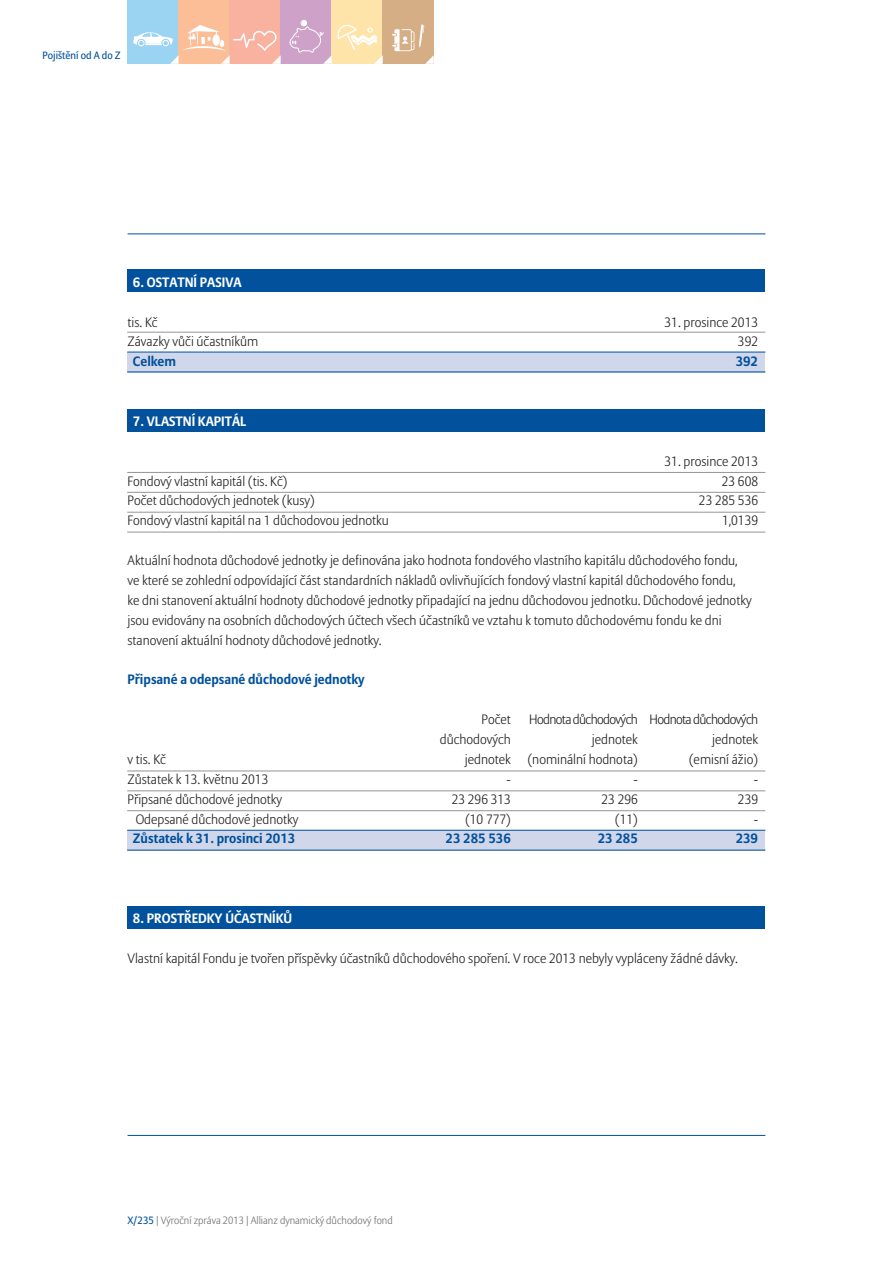
<style>
.page{position:relative;width:893px;height:1263px;background:#fff}
.page>*{position:absolute;margin:0;border:0;box-sizing:border-box;transform-origin:0 0}
.t1{font:300 13.5px/19.8px "Allianz Sans";color:#231f20}
.t2{font:700 13.5px "Allianz Sans";color:#01519c}
.t3{font:700 13.5px "Allianz Sans";color:#fff}
.t4{font:300 13.5px "Allianz Sans";letter-spacing:-.045em;color:#231f20}
.t5{font:300 10.5px "Allianz Sans";color:#6c6d70}
.t6{font:10.5px "Allianz Sans";color:#01519c}
.s1{font-weight:400;color:#01519c}
</style>
<div class="page">
<div style="left:128px;top:352px;width:637px;height:20px;background:#d1d7ea"></div>
<div style="left:127px;top:269px;width:638px;height:23px;background:#01519c"></div>
<hr style="left:127px;top:332px;width:638px;height:1px;background:#939598">
<hr style="left:127px;top:352px;width:638px;height:1px;background:#01519c">
<hr style="left:127px;top:372px;width:638px;height:1px;background:#01519c">
<div style="left:128px;top:0;width:51px;height:64px;background:#9bd3f2"></div>
<div style="left:179px;top:0;width:51px;height:64px;background:#fbbe96"></div>
<div style="left:230px;top:0;width:51px;height:64px;background:#f9b1a0"></div>
<div style="left:281px;top:0;width:51px;height:64px;background:#cea1c8"></div>
<div style="left:332px;top:0;width:51px;height:64px;background:#ffe4aa"></div>
<div style="left:383px;top:0;width:51px;height:64px;background:#d6ae86"></div>
<hr style="left:128px;top:233px;width:637px;height:1px;background:#01519c">
<hr style="left:128px;top:1135px;width:637px;height:1px;background:#01519c">
<svg style="left:133px;top:25px;width:148px;height:39px"></svg>
<svg style="left:289px;top:20px;width:94px;height:44px"></svg>
<svg style="left:392px;top:25px;width:42px;height:39px"></svg>
<div style="left:127px;top:409px;width:638px;height:23px;background:#01519c"></div>
<hr style="left:127px;top:472px;width:638px;height:1px;background:#939598">
<hr style="left:127px;top:492px;width:638px;height:1px;background:#939598">
<hr style="left:127px;top:512px;width:638px;height:1px;background:#939598">
<hr style="left:127px;top:532px;width:638px;height:1px;background:#939598">
<div style="left:127px;top:906px;width:638px;height:23px;background:#01519c"></div>
<div style="left:128px;top:830px;width:637px;height:20px;background:#d1d7ea"></div>
<hr style="left:127px;top:790px;width:638px;height:1px;background:#939598">
<hr style="left:127px;top:771px;width:638px;height:1px;background:#939598">
<hr style="left:127px;top:810px;width:638px;height:1px;background:#939598">
<hr style="left:127px;top:830px;width:638px;height:1px;background:#01519c">
<hr style="left:127px;top:850px;width:638px;height:1px;background:#01519c">
<p class="t6" style="left:43px;top:49px;width:80px">Pojištění od A do Z</p>
<p class="t3" style="left:133px;top:274px;width:110px">6. OSTATNÍ PASIVA</p>
<p class="t1" style="left:128px;top:312px;width:32px">tis. Kč</p>
<p class="t1" style="left:665px;top:312px;width:95px">31. prosince 2013</p>
<p class="t1" style="left:128px;top:332px;width:132px">Závazky vůči účastníkům</p>
<p class="t1" style="left:738px;top:332px;width:22px">392</p>
<p class="t2" style="left:133px;top:354px;width:45px">Celkem</p>
<p class="t2" style="left:736px;top:354px;width:24px">392</p>
<p class="t3" style="left:133px;top:413px;width:115px">7. VLASTNÍ KAPITÁL</p>
<p class="t1" style="left:665px;top:451px;width:95px">31. prosince 2013</p>
<p class="t1" style="left:128px;top:471px;width:162px">Fondový vlastní kapitál (tis. Kč)</p>
<p class="t1" style="left:722px;top:471px;width:38px">23 608</p>
<p class="t1" style="left:128px;top:491px;width:189px">Počet důchodových jednotek (kusy)</p>
<p class="t1" style="left:699px;top:491px;width:61px">23 285 536</p>
<p class="t1" style="left:128px;top:511px;width:263px">Fondový vlastní kapitál na 1 důchodovou jednotku</p>
<p class="t1" style="left:722px;top:511px;width:38px">1,0139</p>
<p class="t1" style="left:128px;top:550px;width:626px">Aktuální hodnota důchodové jednotky je definována jako hodnota fondového vlastního kapitálu důchodového fondu, ve které se zohlední odpovídající část standardních nákladů ovlivňujících fondový vlastní kapitál důchodového fondu,<br>ke dni stanovení aktuální hodnoty důchodové jednotky připadající na jednu důchodovou jednotku. Důchodové jednotky jsou evidovány na osobních důchodových účtech všech účastníků ve vztahu k tomuto důchodovému fondu ke dni stanovení aktuální hodnoty důchodové jednotky.</p>
<p class="t2" style="left:128px;top:672px;width:239px">Připsané a odepsané důchodové jednotky</p>
<p class="t1" style="left:482px;top:709px;width:31px">Počet</p>
<p class="t4" style="left:529px;top:711px;width:230px">Hodnota důchodových Hodnota důchodových</p>
<p class="t1" style="left:440px;top:729px;width:72px">důchodových</p>
<p class="t1" style="left:592px;top:729px;width:47px">jednotek</p>
<p class="t1" style="left:712px;top:729px;width:47px">jednotek</p>
<p class="t1" style="left:128px;top:749px;width:40px">v tis. Kč</p>
<p class="t1" style="left:465px;top:749px;width:174px">jednotek (nominální hodnota)</p>
<p class="t1" style="left:689px;top:749px;width:71px">(emisní ážio)</p>
<p class="t1" style="left:128px;top:769px;width:142px">Zůstatek k 13. květnu 2013</p>
<p class="t1" style="left:506px;top:769px;width:6px">-</p>
<p class="t1" style="left:633px;top:769px;width:6px">-</p>
<p class="t1" style="left:754px;top:769px;width:6px">-</p>
<p class="t1" style="left:128px;top:789px;width:156px">Připsané důchodové jednotky</p>
<p class="t1" style="left:452px;top:789px;width:61px">23 296 313</p>
<p class="t1" style="left:601px;top:789px;width:38px">23 296</p>
<p class="t1" style="left:738px;top:789px;width:22px">239</p>
<p class="t1" style="left:136px;top:809px;width:164px">Odepsané důchodové jednotky</p>
<p class="t1" style="left:465px;top:809px;width:47px">(10 777)</p>
<p class="t1" style="left:615px;top:809px;width:24px">(11)</p>
<p class="t1" style="left:754px;top:809px;width:6px">-</p>
<p class="t2" style="left:133px;top:831px;width:164px">Zůstatek k 31. prosinci 2013</p>
<p class="t2" style="left:446px;top:831px;width:67px">23 285 536</p>
<p class="t2" style="left:598px;top:831px;width:42px">23 285</p>
<p class="t2" style="left:736px;top:831px;width:24px">239</p>
<p class="t3" style="left:133px;top:910px;width:161px">8. PROSTŘEDKY ÚČASTNÍKŮ</p>
<p class="t1" style="left:128px;top:948px;width:612px">Vlastní kapitál Fondu je tvořen příspěvky účastníků důchodového spoření. V roce 2013 nebyly vypláceny žádné dávky.</p>
<p class="t5" style="left:128px;top:1214px;width:267px"><span class="s1">X/235</span> | Výroční zpráva 2013 | Allianz dynamický důchodový fond</p>
</div>
